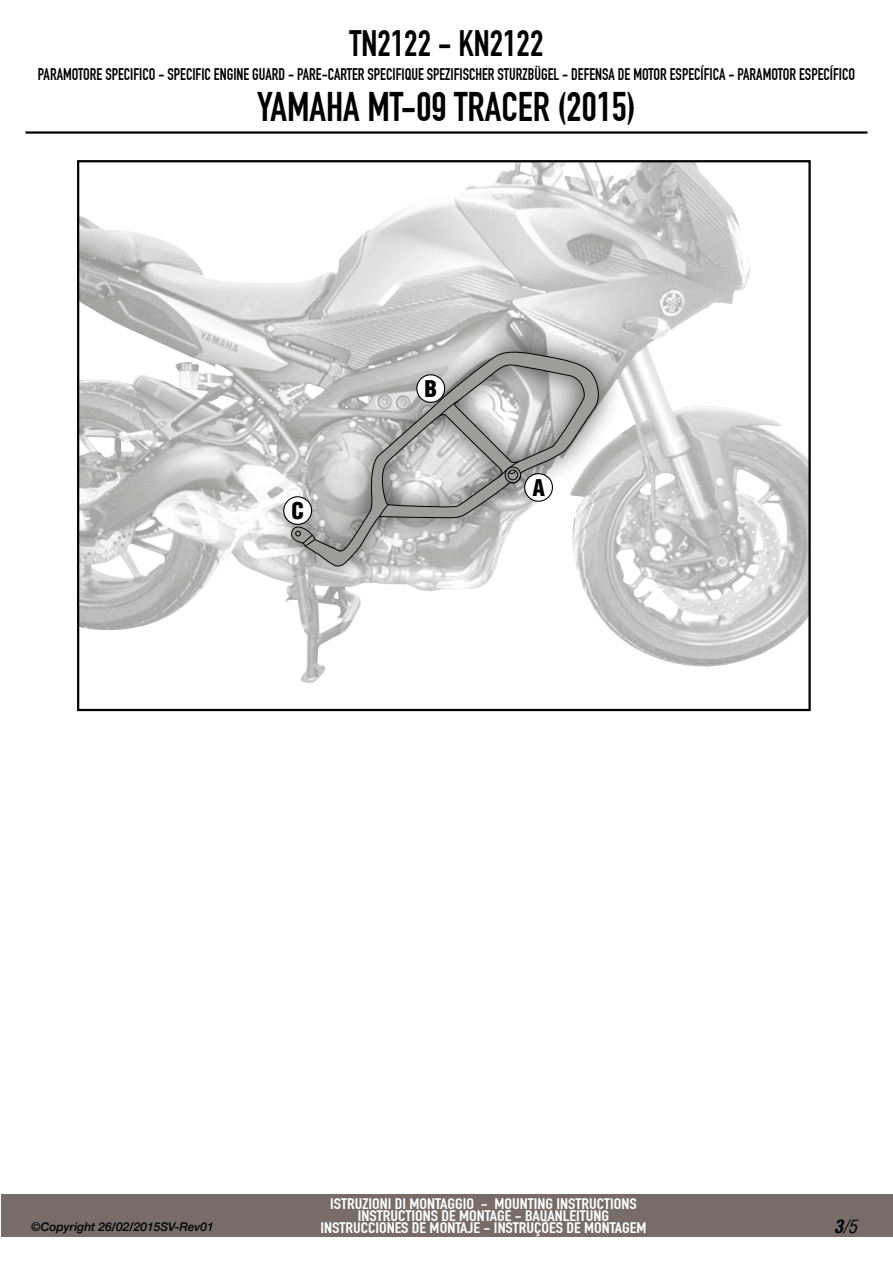
<style>
.page{position:relative;width:893px;height:1263px;background:#fff}
.page>*{position:absolute;margin:0;border:0;box-sizing:border-box;transform-origin:0 0}
.t1{font:40.5px "DIN Engschrift Alternate";color:#000}
.t2{font:36px "DIN Engschrift Alternate";color:#000}
.t3{font:900 condensed 22.5px "Helvetica";color:#000}
.t4{font:italic condensed 18px "Helvetica";color:#000}
.t5{font:16.5px "DIN Engschrift Alternate";color:#000;scale:.95 1}
.t6{font:15px/12px "DIN Engschrift Alternate";color:#fff;text-align:center;scale:1.2 1}
.t7{font:italic 500 12px "Helvetica Neue";color:#000}
.s1{font-weight:700}
</style>
<div class="page">
<div style="left:1px;top:1194px;width:891px;height:43px;background:#776c68"></div>
<hr style="left:26px;top:131px;width:841px;height:3px;background:#000">
<img style="left:80px;top:163px;width:728px;height:520px">
<img style="left:259px;top:320px;width:372px;height:279px">
<svg style="left:287px;top:348px;width:315px;height:221px;background:#bcbcbc"></svg>
<div style="left:505px;top:467px;width:16px;height:16px;border:1px solid #000;border-radius:50%"></div>
<svg style="left:439px;top:400px;width:19px;height:16px"></svg>
<svg style="left:501px;top:461px;width:18px;height:19px"></svg>
<svg style="left:303px;top:535px;width:13px;height:12px"></svg>
<svg style="left:379px;top:504px;width:10px;height:13px"></svg>
<div style="left:525px;top:474px;width:27px;height:27px;background:#fff;border-radius:50%"></div>
<div style="left:524px;top:473px;width:29px;height:29px;border:1px solid #000;border-radius:50%"></div>
<div style="left:417px;top:375px;width:28px;height:27px;background:#fff;border-radius:50%"></div>
<div style="left:416px;top:374px;width:29px;height:29px;border:1px solid #000;border-radius:50%"></div>
<div style="left:284px;top:497px;width:28px;height:27px;background:#fff;border-radius:50%"></div>
<div style="left:283px;top:496px;width:29px;height:29px;border:1px solid #000;border-radius:50%"></div>
<h2 class="t2" style="left:350px;top:22px;width:195px">TN2122 - KN2122</h2>
<p class="t5" style="left:38px;top:64px;width:862px">PARAMOTORE SPECIFICO - SPECIFIC ENGINE GUARD - PARE-CARTER SPECIFIQUE SPEZIFISCHER STURZBÜGEL - DEFENSA DE MOTOR ESPECÍFICA - PARAMOTOR ESPECÍFICO</p>
<h1 class="t1" style="left:257px;top:83px;width:380px">YAMAHA MT-09 TRACER (2015)</h1>
<h3 class="t3" style="left:291px;top:496px;width:14px">C</h3>
<h3 class="t3" style="left:425px;top:374px;width:14px">B</h3>
<h3 class="t3" style="left:532px;top:473px;width:14px">A</h3>
<p class="t7" style="left:31px;top:1220px;width:184px">©Copyright 26/02/2015SV-Rev01</p>
<p class="t6" style="left:320px;top:1197px;width:273px">ISTRUZIONI DI MONTAGGIO - MOUNTING INSTRUCTIONS<br>INSTRUCTIONS DE MONTAGE - BAUANLEITUNG<br>INSTRUCCIONES DE MONTAJE - INSTRUÇÕES DE MONTAGEM</p>
<p class="t4" style="left:834px;top:1215px;width:25px"><span class="s1">3</span>/5</p>
</div>
